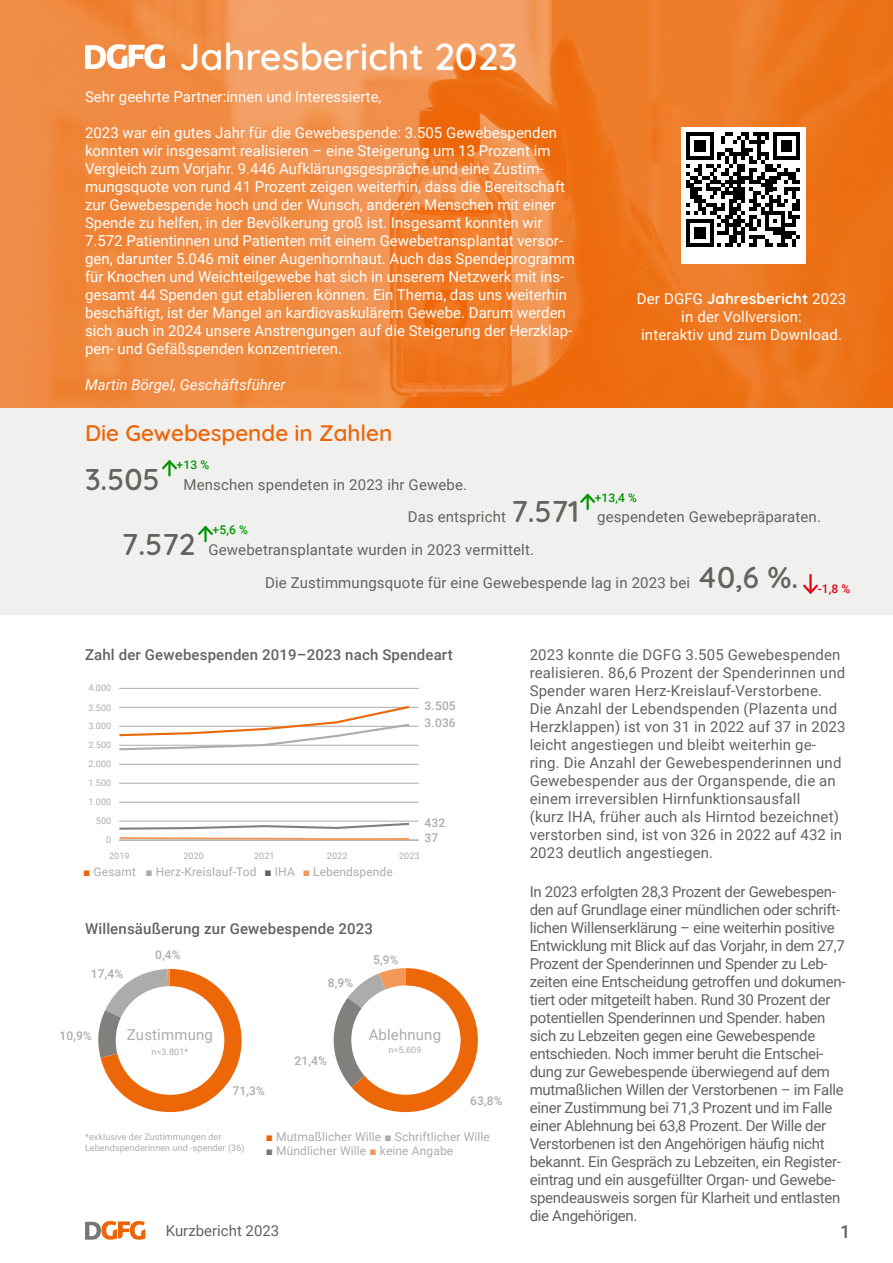
<style>
.page{position:relative;width:893px;height:1263px;background:#fff}
.page>*{position:absolute;margin:0;border:0;box-sizing:border-box;transform-origin:0 0}
.t1{font:600 37.5px "Quicksand";color:#fff}
.t2{font:600 30px "Quicksand";color:#64635e}
.t3{font:600 30px "Quicksand";color:#63635e}
.t4{font:600 22.5px "Quicksand";color:#ec6607}
.t5{font:500 18px "Roboto";color:#63635e}
.t6{font:15px/18px "Roboto";color:#fff}
.t7{font:15px/18px "Roboto";letter-spacing:-.02em;color:#63635e}
.t8{font:15px/18px "Roboto";letter-spacing:.01em;color:#63635e}
.t9{font:15px "Roboto";letter-spacing:.01em;color:#64635e}
.t10{font:500 15px "Roboto";letter-spacing:.01em;color:#63635e}
.t11{font:italic 15px "Roboto";color:#fff}
.t12{font:15px "Roboto";letter-spacing:.01em;color:#acadaa}
.t13{font:700 15px "Quicksand";letter-spacing:.01em;color:#fff}
.t14{font:15px "Roboto";color:#63635e}
.t15{font:12px "Roboto";letter-spacing:.01em;color:#acadaa}
.t16{font:500 12px "Roboto";letter-spacing:.01em;color:#acadaa}
.t17{font:500 12px "Roboto";color:#009600}
.t18{font:500 12px "Roboto";color:#e30613}
.t19{font:9px/10.8px "Roboto";letter-spacing:.01em;color:#acadaa}
.s1{font-family:"Roboto";font-weight:400}
.s2{font-family:"Quicksand";font-weight:600;font-size:30px}
.s3{font-family:"Arial";font-weight:900;color:#ec660d}
.s4{font-family:"Arial";font-weight:900}
.s5{font-family:"Arial";font-weight:900;color:#63635e}
.s6{font-family:"Arial";font-weight:900;color:#f4985a}
.s7{font-family:"Arial";font-weight:900;color:#ec6607}
.s8{font-family:"Arial";font-weight:900;color:#767873}
.s9{font-family:"Arial";font-weight:900;color:#f49858}
</style>
<div class="page">
<img style="left:0;top:0;width:893px;height:408px">
<div style="left:681px;top:127px;width:124px;height:136px;background:#fff"></div>
<svg style="left:686px;top:132px;width:114px;height:115px"></svg>
<div style="left:0;top:408px;width:893px;height:206px;background:#f0f0ef"></div>
<hr style="left:168px;top:461px;width:3px;height:14px;background:#009600">
<svg style="left:162px;top:460px;width:15px;height:11px"></svg>
<hr style="left:204px;top:527px;width:3px;height:14px;background:#009600">
<svg style="left:198px;top:526px;width:15px;height:11px"></svg>
<hr style="left:586px;top:495px;width:3px;height:14px;background:#009600">
<svg style="left:580px;top:493px;width:15px;height:12px"></svg>
<hr style="left:809px;top:575px;width:3px;height:17px;background:#e30613">
<svg style="left:803px;top:582px;width:15px;height:12px"></svg>
<hr style="left:119px;top:840px;width:300px;height:1px;background:#acacaa">
<hr style="left:119px;top:821px;width:300px;height:1px;background:#acacaa">
<hr style="left:119px;top:802px;width:300px;height:1px;background:#acacaa">
<hr style="left:119px;top:783px;width:300px;height:1px;background:#acacaa">
<hr style="left:119px;top:764px;width:300px;height:1px;background:#acacaa">
<hr style="left:119px;top:745px;width:300px;height:1px;background:#acacaa">
<hr style="left:119px;top:726px;width:300px;height:1px;background:#acacaa">
<hr style="left:119px;top:707px;width:300px;height:1px;background:#acacaa">
<hr style="left:119px;top:688px;width:300px;height:1px;background:#acacaa">
<svg style="left:119px;top:706px;width:290px;height:44px"></svg>
<svg style="left:119px;top:823px;width:290px;height:7px"></svg>
<svg style="left:120px;top:837px;width:289px;height:3px"></svg>
<svg style="left:98px;top:969px;width:144px;height:143px"></svg>
<div style="left:116px;top:986px;width:108px;height:109px;background:#fff;border-radius:50%"></div>
<svg style="left:333px;top:968px;width:145px;height:144px"></svg>
<div style="left:351px;top:985px;width:109px;height:110px;background:#fff;border-radius:50%"></div>
<svg style="left:85px;top:1221px;width:60px;height:19px"></svg>
<svg style="left:85px;top:44px;width:80px;height:25px"></svg>
<h1 class="t1" style="left:180px;top:27px;width:340px">Jahresbericht 2023</h1>
<p class="t6" style="left:85px;top:87px;width:298px">Sehr geehrte Partner:innen und Interessierte,</p>
<p class="t6" style="left:85px;top:123px;width:491px">2023 war ein gutes Jahr für die Gewebespende: 3.505 Gewebespenden konnten wir insgesamt realisieren – eine Steigerung um 13 Prozent im Vergleich zum Vorjahr. 9.446 Aufklärungsgespräche und eine Zustim&shy;mungsquote von rund 41 Prozent zeigen weiterhin, dass die Bereitschaft zur Gewebespende hoch und der Wunsch, anderen Menschen mit einer Spende zu helfen, in der Bevölkerung groß ist. Insgesamt konnten wir 7.572 Patientinnen und Patienten mit einem Gewebetransplantat versor&shy;gen, darunter 5.046 mit einer Augenhornhaut. Auch das Spendeprogramm für Knochen und Weichteilgewebe hat sich in unserem Netzwerk mit ins&shy;gesamt 44 Spenden gut etablieren können. Ein Thema, das uns weiterhin beschäftigt, ist der Mangel an kardiovaskulärem Gewebe. Darum werden sich auch in 2024 unsere Anstrengungen auf die Steigerung der Herzklap&shy;pen- und Gefäßspenden konzentrieren.</p>
<p class="t11" style="left:85px;top:374px;width:202px">Martin Börgel, Geschäftsführer</p>
<p class="t13" style="left:637px;top:286px;width:211px"><span class="s1">Der DGFG</span> Jahresbericht <span class="s1">2023</span></p>
<p class="t6" style="left:641px;top:307px;width:202px;text-align:center">in der Vollversion:<br>interaktiv und zum Download.</p>
<h3 class="t4" style="left:85px;top:415px;width:309px">Die Gewebespende in Zahlen</h3>
<p class="t9" style="left:85px;top:474px;width:384px"><span class="s2">3.505</span> Menschen spendeten in 2023 ihr Gewebe.</p>
<p class="t17" style="left:177px;top:456px;width:34px">+13 %</p>
<p class="t17" style="left:595px;top:490px;width:44px">+13,4 %</p>
<h2 class="t2" style="left:511px;top:488px;width:69px">7.571</h2>
<p class="t8" style="left:408px;top:507px;width:100px">Das entspricht</p>
<p class="t8" style="left:597px;top:507px;width:225px">gespendeten Gewebepräparaten.</p>
<p class="t8" style="left:208px;top:540px;width:327px">Gewebetransplantate wurden in 2023 vermittelt.</p>
<p class="t17" style="left:213px;top:522px;width:37px">+5,6 %</p>
<h2 class="t3" style="left:122px;top:521px;width:75px">7.572</h2>
<p class="t9" style="left:265px;top:572px;width:535px">Die Zustimmungsquote für eine Gewebespende lag in 2023 bei <span class="s2">40,6 %.</span></p>
<p class="t18" style="left:818px;top:580px;width:34px">-1,8 %</p>
<p class="t8" style="left:530px;top:645px;width:317px">2023 konnte die DGFG 3.505 Gewebespenden realisieren. 86,6 Prozent der Spenderinnen und Spender waren Herz-Kreislauf-Verstorbene.<br>Die Anzahl der Lebendspenden (Plazenta und Herzklappen) ist von 31 in 2022 auf 37 in 2023 leicht angestiegen und bleibt weiterhin ge&shy;ring. Die Anzahl der Gewebespenderinnen und Gewebespender aus der Organspende, die an einem irreversiblen Hirnfunktionsausfall<br>(kurz IHA, früher auch als Hirntod bezeichnet) verstorben sind, ist von 326 in 2022 auf 432 in 2023 deutlich angestiegen.</p>
<p class="t7" style="left:530px;top:882px;width:317px">In 2023 erfolgten 28,3 Prozent der Gewebespen&shy;den auf Grundlage einer mündlichen oder schrift&shy;lichen Willenserklärung – eine weiterhin positive Entwicklung mit Blick auf das Vorjahr, in dem 27,7<br>Prozent der Spenderinnen und Spender zu Leb&shy;zeiten eine Entscheidung getroffen und dokumen&shy;tiert oder mitgeteilt haben. Rund 30 Prozent der potentiellen Spenderinnen und Spender. haben sich zu Lebzeiten gegen eine Gewebespende entschieden. Noch immer beruht die Entschei&shy;dung zur Gewebespende überwiegend auf dem mutmaßlichen Willen der Verstorbenen – im Falle einer Zustimmung bei 71,3 Prozent und im Falle einer Ablehnung bei 63,8 Prozent. Der Wille der Verstorbenen ist den Angehörigen häufig nicht bekannt. Ein Gespräch zu Lebzeiten, ein Register&shy;eintrag und ein ausgefüllter Organ- und Gewebe&shy;spendeausweis sorgen für Klarheit und entlasten die Angehörigen.</p>
<p class="t10" style="left:85px;top:644px;width:369px">Zahl der Gewebespenden 2019–2023 nach Spendeart</p>
<p class="t19" style="left:88px;top:682px;width:24px">4.000</p>
<p class="t16" style="left:425px;top:697px;width:33px">3.505</p>
<p class="t19" style="left:88px;top:702px;width:24px">3.500</p>
<p class="t16" style="left:425px;top:714px;width:33px">3.036</p>
<p class="t19" style="left:88px;top:720px;width:24px">3.000</p>
<p class="t19" style="left:88px;top:739px;width:24px">2.500</p>
<p class="t19" style="left:88px;top:758px;width:24px">2.000</p>
<p class="t19" style="left:88px;top:777px;width:24px">1.500</p>
<p class="t19" style="left:88px;top:796px;width:24px">1.000</p>
<p class="t19" style="left:96px;top:811px;width:17px;line-height:18.8px;text-align:right">500<br>0</p>
<p class="t16" style="left:425px;top:814px;width:22px">432</p>
<p class="t16" style="left:425px;top:830px;width:15px">37</p>
<p class="t19" style="left:109px;top:850px;width:22px">2019</p>
<p class="t19" style="left:183px;top:850px;width:22px">2020</p>
<p class="t19" style="left:254px;top:850px;width:22px">2021</p>
<p class="t19" style="left:327px;top:850px;width:22px">2022</p>
<p class="t19" style="left:399px;top:850px;width:22px">2023</p>
<p class="t15" style="left:83px;top:864px;width:311px"><span class="s3">■</span> Gesamt <span class="s4">■</span> Herz-Kreislauf-Tod <span class="s5">■</span> IHA <span class="s6">■</span> Lebendspende</p>
<p class="t10" style="left:85px;top:918px;width:289px">Willensäußerung zur Gewebespende 2023</p>
<p class="t16" style="left:155px;top:947px;width:27px">0,4%</p>
<p class="t16" style="left:373px;top:951px;width:27px">5,9%</p>
<p class="t16" style="left:91px;top:965px;width:34px">17,4%</p>
<p class="t16" style="left:328px;top:974px;width:27px">8,9%</p>
<p class="t12" style="left:127px;top:1024px;width:87px">Zustimmung</p>
<p class="t19" style="left:151px;top:1046px;width:39px">n=3.801*</p>
<p class="t12" style="left:369px;top:1024px;width:74px">Ablehnung</p>
<p class="t16" style="left:60px;top:1027px;width:34px">10,9%</p>
<p class="t12" style="left:369px;top:1032px;width:74px">Ablehnung</p>
<p class="t19" style="left:388px;top:1044px;width:35px">n=5.609</p>
<p class="t16" style="left:295px;top:1052px;width:34px">21,4%</p>
<p class="t16" style="left:233px;top:1082px;width:34px">71,3%</p>
<p class="t16" style="left:470px;top:1092px;width:34px">63,8%</p>
<p class="t15" style="left:266px;top:1128px;width:226px"><span class="s7">■</span> Mutmaßlicher Wille <span class="s4">■</span> Schriftlicher Wille</p>
<p class="t15" style="left:266px;top:1143px;width:189px"><span class="s8">■</span> Mündlicher Wille <span class="s9">■</span> keine Angabe</p>
<p class="t19" style="left:85px;top:1131px;width:161px">*exklusive der Zustimmungen der<br>Lebendspenderinnen und -spender (36)</p>
<p class="t14" style="left:166px;top:1220px;width:115px">Kurzbericht 2023</p>
<p class="t5" style="left:840px;top:1219px;width:12px">1</p>
</div>
